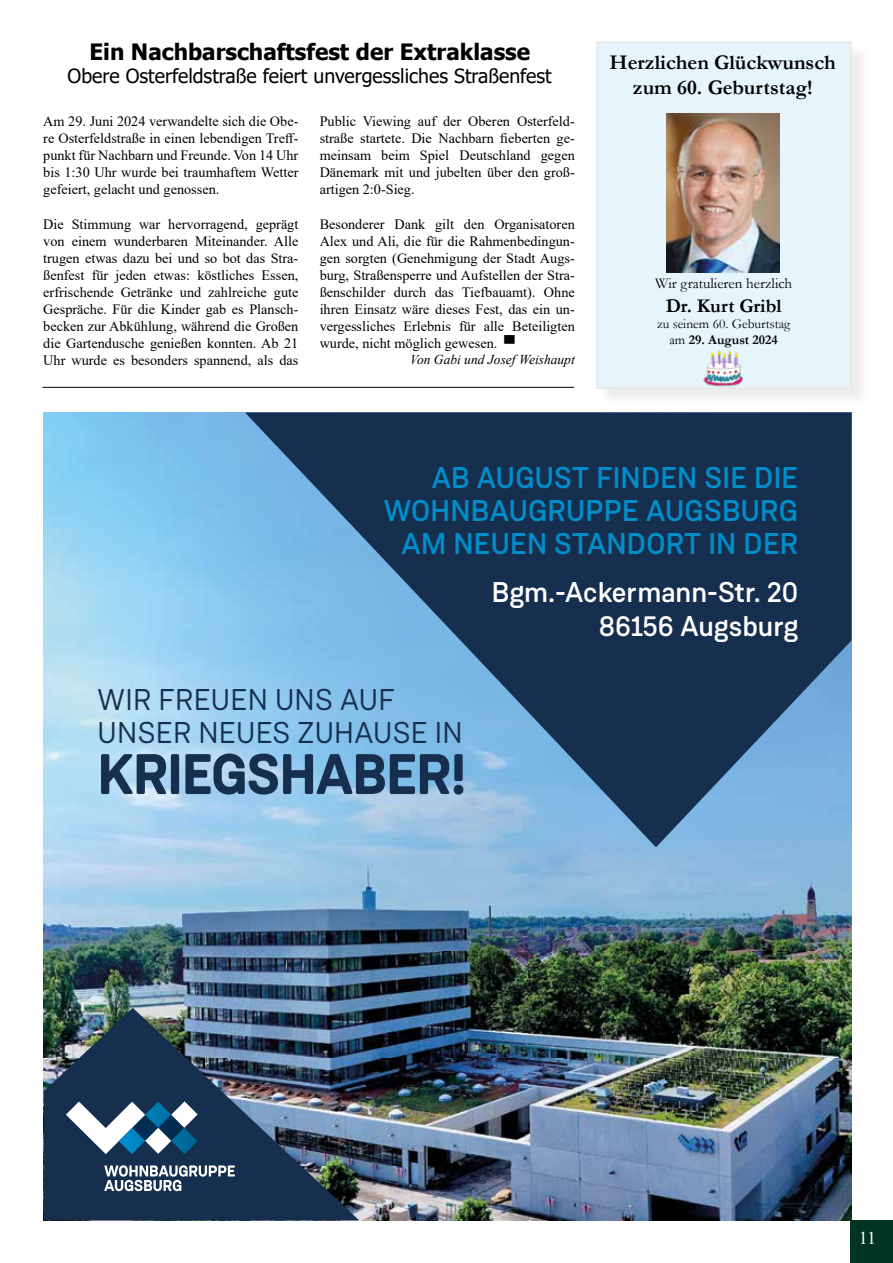
<style>
.page{position:relative;width:893px;height:1263px;background:#fff}
.page>*{position:absolute;margin:0;border:0;box-sizing:border-box;transform-origin:0 0}
.t1{font:700 57px "Weissenhof Grotesk";letter-spacing:-.01em;color:#172f4e}
.t2{font:500 30px/33px "Weissenhof Grotesk";letter-spacing:.01em;color:#008dc9;text-align:right}
.t3{font:30px/33px "Weissenhof Grotesk";letter-spacing:.01em;color:#172f4e}
.t4{font:500 28.5px/34.5px "Weissenhof Grotesk";color:#fff;text-align:right}
.t5{font:700 22.5px "Tahoma";color:#000}
.t6{font:700 21px/25.2px "Garamond";color:#000;text-align:center}
.t7{font:19.5px "Tahoma";color:#000}
.t8{font:700 19.5px "Garamond";color:#000}
.t9{font:18px "Times New Roman";color:#fff}
.t10{font:15px "Garamond";color:#000}
.t11{font:14.25px/17.1px "Times New Roman";color:#000;text-align:justify}
.t12{font:13.5px/16.2px "Garamond";color:#000;text-align:center}
.t13{font:italic 13.5px "Times New Roman";color:#000}
.s1{font-weight:700}
</style>
<div class="page">
<div style="left:850px;top:1221px;width:43px;height:42px;background:#003522"></div>
<img style="left:44px;top:412px;width:808px;height:808px">
<img style="left:44px;top:1008px;width:315px;height:212px">
<svg style="left:245px;top:412px;width:607px;height:435px;background:#44698d"></svg>
<svg style="left:66px;top:1101px;width:132px;height:53px"></svg>
<svg style="left:104px;top:1165px;width:131px;height:26px"></svg>
<div style="left:599px;top:44px;width:271px;height:364px;background:#f2f2f2"></div>
<div style="left:597px;top:42px;width:254px;height:346px;background:#e6f5fc"></div>
<img style="left:694px;top:350px;width:62px;height:39px">
<img style="left:666px;top:114px;width:113px;height:158px">
<hr style="left:43px;top:387px;width:531px;height:1px;background:#000">
<h3 class="t5" style="left:89px;top:36px;width:442px">Ein Nachbarschaftsfest der Extraklasse</h3>
<h3 class="t7" style="left:68px;top:63px;width:486px">Obere Osterfeldstraße feiert unvergessliches Straßenfest</h3>
<p class="t11" style="left:43px;top:112px;width:257px">Am 29. Juni 2024 verwandelte sich die Obe&shy;re Osterfeldstraße in einen lebendigen Treff&shy;punkt für Nachbarn und Freunde. Von 14 Uhr bis 1:30 Uhr wurde bei traumhaftem Wetter gefeiert, gelacht und genossen.</p>
<p class="t11" style="left:43px;top:215px;width:257px">Die Stimmung war hervorragend, geprägt von einem wunderbaren Miteinander. Alle trugen etwas dazu bei und so bot das Stra&shy;ßenfest für jeden etwas: köstliches Essen, erfrischende Getränke und zahlreiche gute Gespräche. Für die Kinder gab es Plansch&shy;becken zur Abkühlung, während die Großen die Gartendusche genießen konnten. Ab 21<br>Uhr wurde es besonders spannend, als das</p>
<p class="t11" style="left:320px;top:112px;width:257px">Public Viewing auf der Oberen Osterfeld&shy;straße startete. Die Nachbarn fieberten ge&shy;meinsam beim Spiel Deutschland gegen Dänemark mit und jubelten über den groß&shy;artigen 2:0-Sieg.</p>
<p class="t11" style="left:320px;top:215px;width:257px">Besonderer Dank gilt den Organisatoren Alex und Ali, die für die Rahmenbedingun&shy;gen sorgten (Genehmigung der Stadt Augs&shy;burg, Straßensperre und Aufstellen der Stra&shy;ßenschilder durch das Tiefbauamt). Ohne ihren Einsatz wäre dieses Fest, das ein un&shy;vergessliches Erlebnis für alle Beteiligten wurde, nicht möglich gewesen. ▀</p>
<p class="t13" style="left:410px;top:351px;width:166px">Von Gabi und Josef Weishaupt</p>
<h3 class="t6" style="left:610px;top:50px;width:228px">Herzlichen Glückwunsch zum 60. Geburtstag!</h3>
<p class="t10" style="left:655px;top:274px;width:139px">Wir gratulieren herzlich</p>
<h3 class="t8" style="left:666px;top:292px;width:117px">Dr. Kurt Gribl</h3>
<p class="t12" style="left:657px;top:315px;width:135px">zu seinem 60. Geburtstag am <span class="s1">29. August 2024</span></p>
<h2 class="t2" style="left:384px;top:461px;width:416px">AB AUGUST FINDEN SIE DIE<br>WOHNBAUGRUPPE AUGSBURG<br>AM NEUEN STANDORT IN DER</h2>
<h3 class="t4" style="left:492px;top:575px;width:308px">Bgm.-Ackermann-Str. 20<br>86156 Augsburg</h3>
<h2 class="t3" style="left:98px;top:683px;width:367px">WIR FREUEN UNS AUF<br>UNSER NEUES ZUHAUSE IN</h2>
<h1 class="t1" style="left:98px;top:738px;width:370px">KRIEGSHABER!</h1>
<p class="t9" style="left:859px;top:1225px;width:19px">11</p>
</div>
